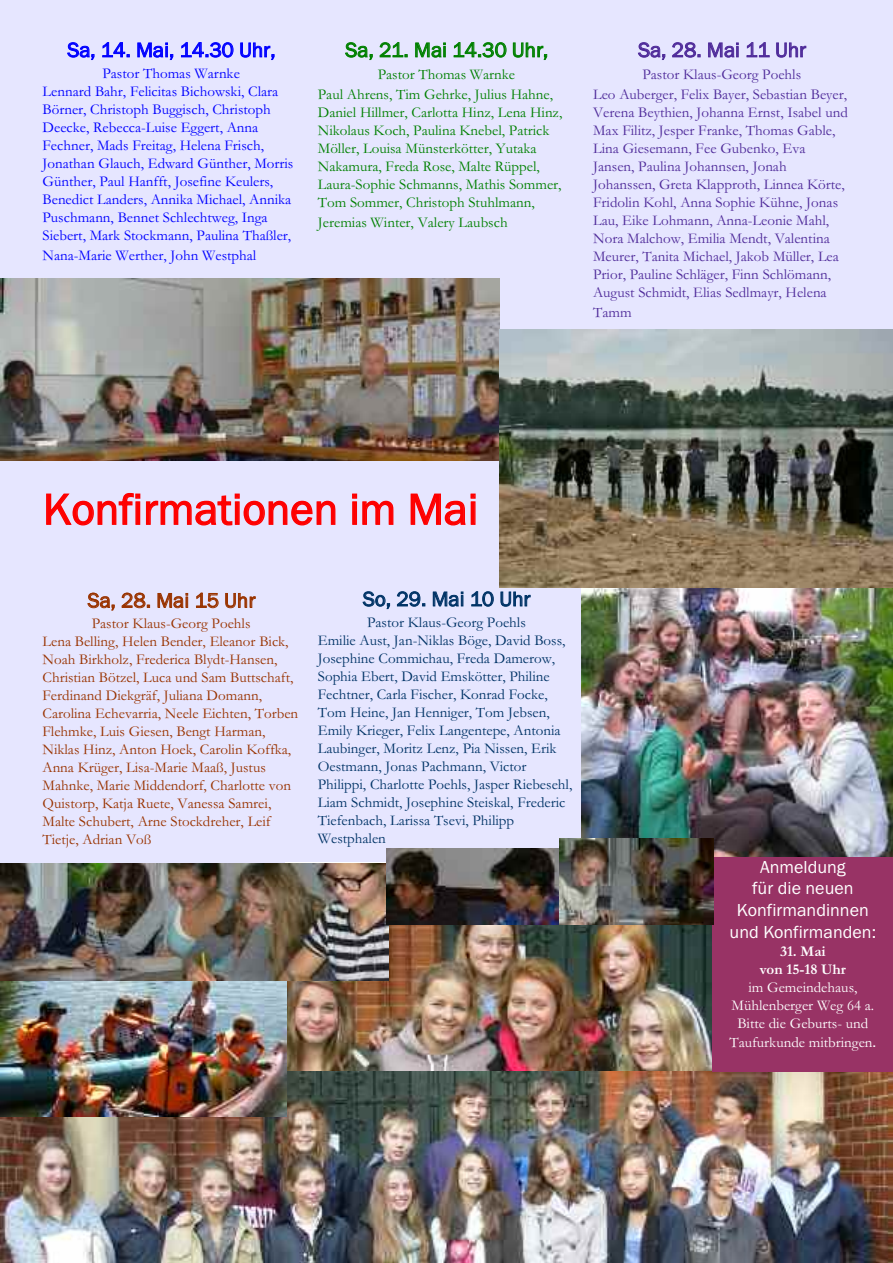
<style>
.page{position:relative;width:893px;height:1263px;background:#e6e6ff}
.page>*{position:absolute;margin:0;border:0;box-sizing:border-box;transform-origin:0 0}
.t1{font:45px "Franklin Gothic";color:#fe0000}
.t2{font:21px "Franklin Gothic";color:#00f}
.t3{font:21px "Franklin Gothic";letter-spacing:.005em;color:#008000}
.t4{font:21px "Franklin Gothic";color:#4f2b9a}
.t5{font:21px "Franklin Gothic";color:#036}
.t6{font:21px "Franklin Gothic";letter-spacing:.005em;color:#930}
.t7{font:18px/21.6px "Franklin Gothic";color:#fff;text-align:center}
.t8{font:15px/18px "Garamond";color:#4f2b9a;text-align:center}
.t9{font:15px/18px "Garamond";color:#930}
.t10{font:15px/18px "Garamond";color:#036}
.t11{font:15px/18px "Garamond";color:#00f}
.t12{font:15px/18px "Garamond";color:#008000}
.t13{font:15px/18.3px "Garamond";color:#fff;text-align:center}
.t14{font:700 15px/18px "Garamond";color:#fff;text-align:center}
.s1{font-family:"Franklin Gothic"}
</style>
<div class="page">
<img style="left:0;top:278px;width:500px;height:183px">
<img style="left:286px;top:924px;width:427px;height:147px">
<img style="left:0;top:1071px;width:893px;height:192px">
<img style="left:0;top:981px;width:286px;height:135px">
<img style="left:581px;top:587px;width:312px;height:270px">
<img style="left:500px;top:330px;width:393px;height:257px">
<div style="left:713px;top:857px;width:180px;height:214px;background:#983365"></div>
<img style="left:0;top:863px;width:388px;height:118px">
<img style="left:386px;top:849px;width:173px;height:75px">
<img style="left:559px;top:838px;width:154px;height:86px">
<h2 class="t2" style="left:67px;top:37px;width:210px">Sa, 14. Mai, 14.30 Uhr,</h2>
<p class="t11" style="left:43px;top:63px;width:252px;text-indent:60px">Pastor Thomas Warnke<br>Lennard Bahr, Felicitas Bichowski, Clara Börner, Christoph Buggisch, Christoph Deecke, Rebecca-Luise Eggert, Anna Fechner, Mads Freitag, Helena Frisch, Jonathan Glauch, Edward Günther, Morris Günther, Paul Hanfft, Josefine Keulers, Benedict Landers, Annika Michael, Annika Puschmann, Bennet Schlechtweg, Inga Siebert, Mark Stockmann, Paulina Thaßler,</p>
<p class="t11" style="left:43px;top:245px;width:215px">Nana-Marie Werther, John Westphal</p>
<h2 class="t3" style="left:345px;top:37px;width:204px">Sa, 21. Mai 14.30 Uhr,</h2>
<p class="t12" style="left:318px;top:64px;width:237px;line-height:19.6px;text-indent:60px">Pastor Thomas Warnke<br>Paul Ahrens, Tim Gehrke, Julius Hahne,</p>
<p class="t12" style="left:318px;top:103px;width:246px">Daniel Hillmer, Carlotta Hinz, Lena Hinz, Nikolaus Koch, Paulina Knebel, Patrick Möller, Louisa Münsterkötter, Yutaka Nakamura, Freda Rose, Malte Rüppel, Laura-Sophie Schmanns, Mathis Sommer, Tom Sommer, Christoph Stuhlmann,</p>
<p class="t12" style="left:318px;top:213px;width:191px">Jeremias Winter, Valery Laubsch</p>
<h2 class="t4" style="left:638px;top:37px;width:169px">Sa, 28. Mai 11 Uhr</h2>
<p class="t8" style="left:593px;top:64px;width:255px;line-height:19.6px">Pastor Klaus-Georg Poehls<br>Leo Auberger, Felix Bayer, Sebastian Beyer,</p>
<p class="t8" style="left:593px;top:103px;width:256px;text-align:left">Verena Beythien, Johanna Ernst, Isabel und Max Filitz, Jesper Franke, Thomas Gable, Lina Giesemann, Fee Gubenko, Eva Jansen, Paulina Johannsen, Jonah Johanssen, Greta Klapproth, Linnea Körte, Fridolin Kohl, Anna Sophie Kühne, Jonas Lau, Eike Lohmann, Anna-Leonie Mahl, Nora Malchow, Emilia Mendt, Valentina Meurer, Tanita Michael, Jakob Müller, Lea Prior, Pauline Schläger, Finn Schlömann, August Schmidt, Elias Sedlmayr, Helena</p>
<p class="t8" style="left:593px;top:303px;width:40px">Tamm</p>
<h1 class="t1" style="left:43px;top:482px;width:437px">Konfirmationen im Mai</h1>
<h2 class="t6" style="left:88px;top:588px;width:169px">Sa, 28. Mai 15 Uhr</h2>
<p class="t9" style="left:43px;top:614px;width:257px;text-indent:49px">Pastor Klaus-Georg Poehls<br>Lena Belling, Helen Bender, Eleanor Bick, Noah Birkholz, Frederica Blydt-Hansen, Christian Bötzel, Luca und Sam Buttschaft, Ferdinand Diekgräf, Juliana Domann, Carolina Echevarria, Neele Eichten, Torben Flehmke, Luis Giesen, Bengt Harman, Niklas Hinz, Anton Hoek, Carolin Koffka, Anna Krüger, Lisa-Marie Maaß, Justus Mahnke, Marie Middendorf, Charlotte von Quistorp, Katja Ruete, Vanessa Samrei, Malte Schubert, Arne Stockdreher, Leif Tietje, Adrian Voß</p>
<h2 class="t5" style="left:363px;top:586px;width:169px">So, 29. Mai 10 Uhr</h2>
<p class="t10" style="left:318px;top:612px;width:256px;text-indent:49px">Pastor Klaus-Georg Poehls<br>Emilie Aust, Jan-Niklas Böge, David Boss, Josephine Commichau, Freda Damerow, Sophia Ebert, David Emskötter, Philine Fechtner, Carla Fischer, Konrad Focke, Tom Heine, Jan Henniger, Tom Jebsen, Emily Krieger, Felix Langentepe, Antonia Laubinger, Moritz Lenz, Pia Nissen, Erik Oestmann, Jonas Pachmann, Victor Philippi, Charlotte Poehls, Jasper Riebesehl, Liam Schmidt, Josephine Steiskal, Frederic Tiefenbach, Larissa Tsevi, Philipp Westphalen</p>
<p class="t7" style="left:730px;top:856px;width:148px">Anmeldung<br>für die neuen<br>Konfirmandinnen und Konfirmanden:</p>
<p class="t14" style="left:760px;top:942px;width:88px">31. Mai<br>von 15-18 Uhr</p>
<p class="t13" style="left:729px;top:978px;width:148px">im Gemeindehaus,<br>Mühlenberger Weg 64 a.<br>Bitte die Geburts- und<br>Taufurkunde mitbringen<span class="s1">.</span></p>
</div>
